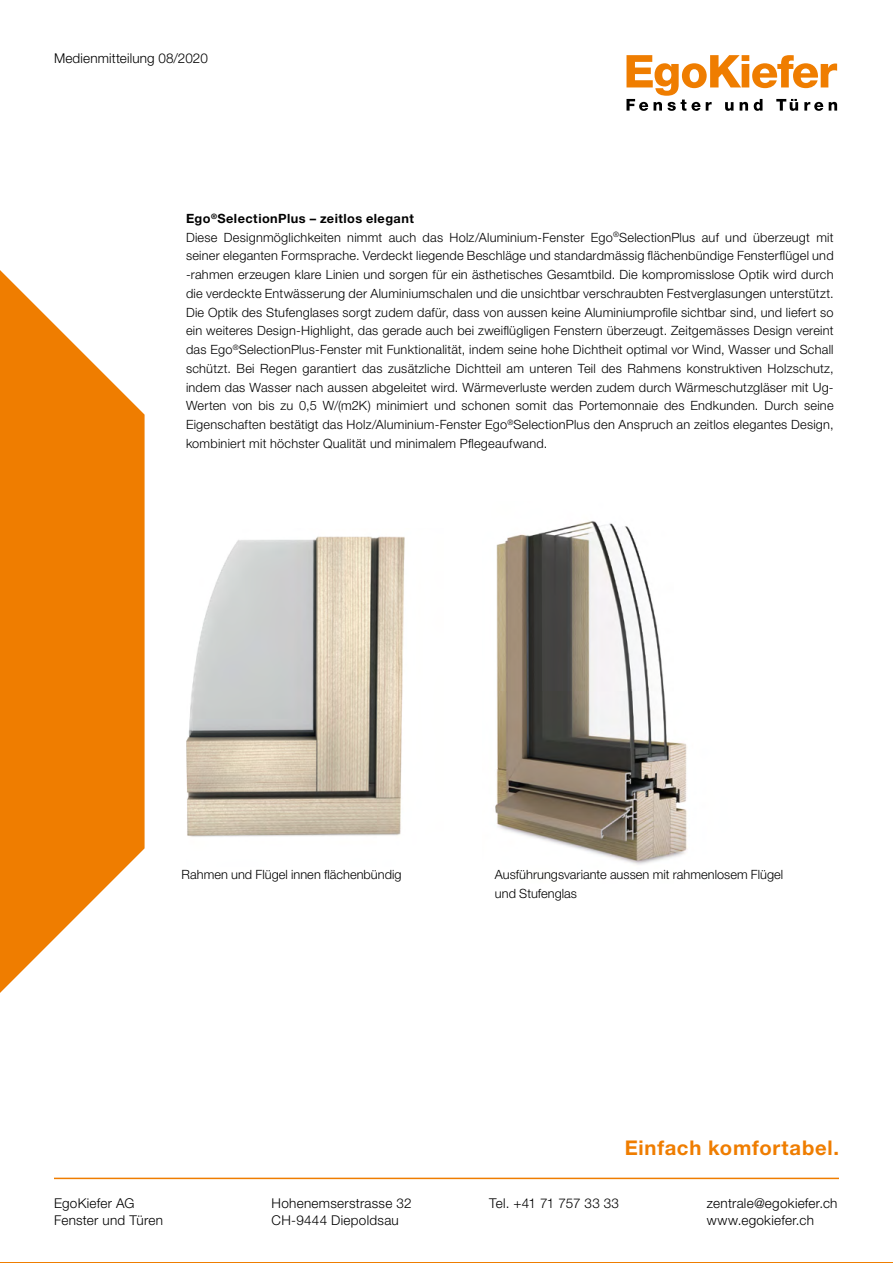
<style>
.page{position:relative;width:893px;height:1263px;background:#fff}
.page>*{position:absolute;margin:0;border:0;box-sizing:border-box;transform-origin:0 0}
.t1{font:700 20.25px "Helvetica Neue LT Std";letter-spacing:.035em;color:#ef7d00}
.t2{font:300 13.5px/17.2px "Helvetica Neue LT Std";letter-spacing:.02em;color:#000}
.t3{font:300 13.5px "Helvetica Neue LT Std";letter-spacing:-.02em;color:#000}
.t4{font:300 12.75px/18.8px "Helvetica Neue LT Std";letter-spacing:.02em;color:#000}
.s1{font-weight:700}
</style>
<div class="page">
<svg style="left:626px;top:55px;width:211px;height:56px"></svg>
<hr style="left:54px;top:1178px;width:785px;height:1px;background:#ef7d00">
<svg style="left:0;top:270px;width:145px;height:723px;fill:#ef7d00"></svg>
<img style="left:495px;top:521px;width:192px;height:344px">
<img style="left:186px;top:536px;width:219px;height:301px">
<p class="t2" style="left:54px;top:49px;width:155px">Medienmitteilung 08/2020</p>
<p class="t4" style="left:186px;top:209px;width:649px"><span class="s1">Ego</span><sup>®</sup><span class="s1">SelectionPlus – zeitlos elegant<br></span>Diese Designmöglichkeiten nimmt auch das Holz/Aluminium-Fenster Ego<sup>®</sup>SelectionPlus auf und überzeugt mit seiner eleganten Formsprache. Verdeckt liegende Beschläge und standardmässig flächenbündige Fensterflügel und -rahmen erzeugen klare Linien und sorgen für ein ästhetisches Gesamtbild. Die kompromisslose Optik wird durch die verdeckte Entwässerung der Aluminiumschalen und die unsichtbar verschraubten Festverglasungen unterstützt.<br>Die Optik des Stufenglases sorgt zudem dafür, dass von aussen keine Aluminiumprofile sichtbar sind, und liefert so ein weiteres Design-Highlight, das gerade auch bei zweiflügligen Fenstern überzeugt. Zeitgemässes Design vereint das Ego<sup>®</sup>SelectionPlus-Fenster mit Funktionalität, indem seine hohe Dichtheit optimal vor Wind, Wasser und Schall schützt. Bei Regen garantiert das zusätzliche Dichtteil am unteren Teil des Rahmens konstruktiven Holzschutz, indem das Wasser nach aussen abgeleitet wird. Wärmeverluste werden zudem durch Wärmeschutzgläser mit Ug-Werten von bis zu 0,5 W/(m2K) minimiert und schonen somit das Portemonnaie des Endkunden. Durch seine Eigenschaften bestätigt das Holz/Aluminium-Fenster Ego<sup>®</sup>SelectionPlus den Anspruch an zeitlos elegantes Design, kombiniert mit höchster Qualität und minimalem Pflegeaufwand.</p>
<p class="t4" style="left:182px;top:865px;width:221px">Rahmen und Flügel innen flächenbündig</p>
<p class="t4" style="left:495px;top:865px;width:290px">Ausführungsvariante aussen mit rahmenlosem Flügel und Stufenglas</p>
<h1 class="t1" style="left:625px;top:1135px;width:216px">Einfach komfortabel.</h1>
<p class="t2" style="left:54px;top:1194px;width:111px">EgoKiefer AG<br>Fenster und Türen</p>
<p class="t2" style="left:272px;top:1194px;width:141px">Hohenemserstrasse 32<br>CH-9444 Diepoldsau</p>
<p class="t3" style="left:489px;top:1195px;width:131px">Tel. +41 71 757 33 33</p>
<p class="t2" style="left:707px;top:1194px;width:132px">zentrale@egokiefer.ch www.egokiefer.ch</p>
</div>
